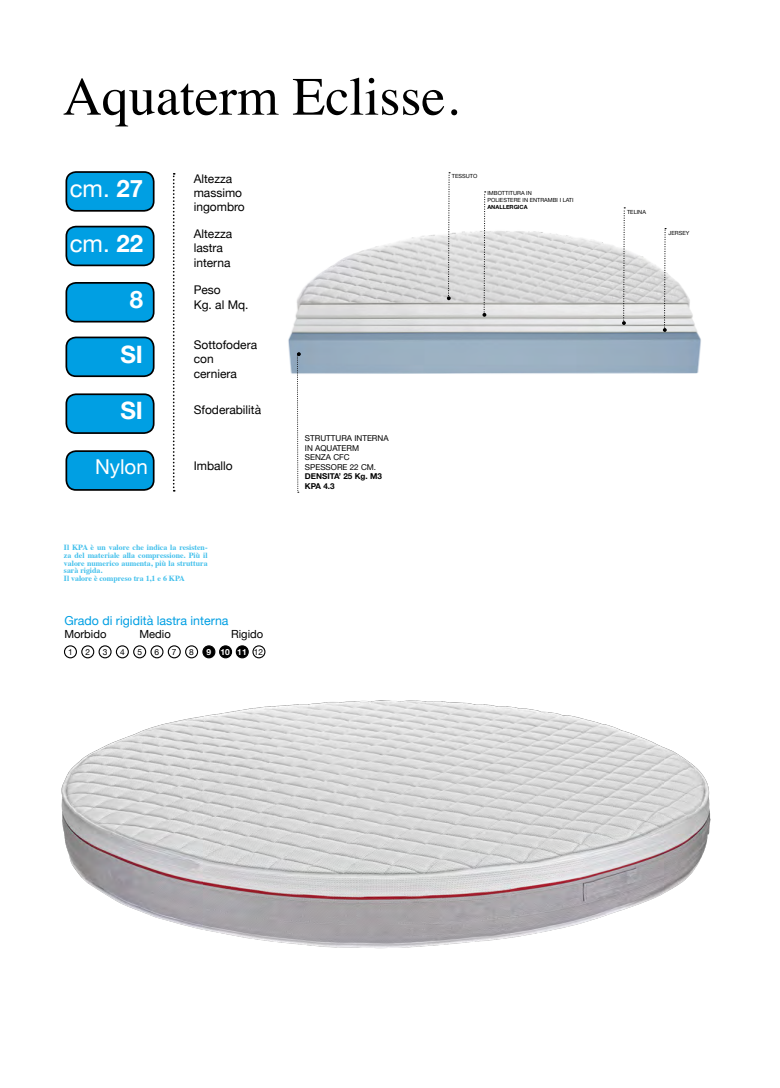
<style>
.page{position:relative;width:780px;height:1088px;background:#fff}
.page>*{position:absolute;margin:0;border:0;box-sizing:border-box;transform-origin:0 0}
.t1{font:54px "Times";color:#000}
.t2{font:24px "Helvetica Neue";color:#fff}
.t3{font:700 24px "Helvetica Neue";color:#fff}
.t4{font:20.5px "Helvetica Neue";color:#fff}
.t5{font:12.38px "Helvetica Neue";color:#009fe3}
.t6{font:12px/14.4px "Helvetica Neue";color:#000}
.t7{font:11.25px "Helvetica Neue";color:#000}
.t8{font:8.38px "Helvetica Neue";color:#000}
.t9{font:700 8.38px "Helvetica Neue";color:#fff}
.t10{font:8.12px/9.5px "Helvetica Neue";color:#000}
.t11{font:700 8.12px/9.5px "Helvetica Neue";color:#000}
.t12{font:700 7.88px/7.9px "Times";color:#42c0ec}
.t13{font:5.62px/6.8px "Helvetica Neue";color:#000}
.t14{font:700 5.62px "Helvetica Neue";color:#000}
.s1{font-weight:700}
.s2{font-weight:400;color:#000}
</style>
<div class="page">
<div style="left:66px;top:172px;width:88px;height:39px;background:#009fe3;border-radius:10px"></div>
<div style="left:65px;top:171px;width:89px;height:41px;border:2px solid #000;border-radius:10px"></div>
<div style="left:66px;top:337px;width:88px;height:39px;background:#009fe3;border-radius:10px"></div>
<div style="left:65px;top:337px;width:89px;height:40px;border:2px solid #000;border-radius:10px"></div>
<div style="left:66px;top:451px;width:88px;height:39px;background:#009fe3;border-radius:10px"></div>
<div style="left:65px;top:450px;width:89px;height:41px;border:2px solid #000;border-radius:10px"></div>
<div style="left:66px;top:227px;width:88px;height:38px;background:#009fe3;border-radius:10px"></div>
<div style="left:65px;top:226px;width:89px;height:40px;border:2px solid #000;border-radius:10px"></div>
<div style="left:66px;top:394px;width:88px;height:39px;background:#009fe3;border-radius:10px"></div>
<div style="left:65px;top:393px;width:89px;height:41px;border:2px solid #000;border-radius:10px"></div>
<div style="left:66px;top:283px;width:88px;height:39px;background:#009fe3;border-radius:10px"></div>
<div style="left:65px;top:282px;width:89px;height:40px;border:2px solid #000;border-radius:10px"></div>
<svg style="left:173px;top:173px;width:2px;height:319px"></svg>
<img style="left:61px;top:700px;width:650px;height:249px">
<img style="left:288px;top:228px;width:413px;height:146px">
<svg style="left:662px;top:228px;width:4px;height:104px"></svg>
<svg style="left:622px;top:207px;width:4px;height:118px"></svg>
<svg style="left:482px;top:191px;width:4px;height:126px"></svg>
<svg style="left:447px;top:172px;width:3px;height:128px"></svg>
<svg style="left:296px;top:352px;width:5px;height:141px"></svg>
<div style="left:64px;top:645px;width:13px;height:13px;border:1px solid #000;border-radius:50%"></div>
<div style="left:81px;top:645px;width:13px;height:13px;border:1px solid #000;border-radius:50%"></div>
<div style="left:98px;top:645px;width:14px;height:13px;border:1px solid #000;border-radius:50%"></div>
<div style="left:116px;top:645px;width:13px;height:13px;border:1px solid #000;border-radius:50%"></div>
<div style="left:133px;top:645px;width:13px;height:13px;border:1px solid #000;border-radius:50%"></div>
<div style="left:150px;top:645px;width:13px;height:13px;border:1px solid #000;border-radius:50%"></div>
<div style="left:168px;top:645px;width:13px;height:13px;border:1px solid #000;border-radius:50%"></div>
<div style="left:185px;top:645px;width:13px;height:13px;border:1px solid #000;border-radius:50%"></div>
<div style="left:203px;top:646px;width:12px;height:12px;background:#000;border-radius:50%"></div>
<div style="left:202px;top:645px;width:13px;height:13px;border:1px solid #000;border-radius:50%"></div>
<div style="left:219px;top:646px;width:12px;height:12px;background:#000;border-radius:50%"></div>
<div style="left:219px;top:645px;width:13px;height:13px;border:1px solid #000;border-radius:50%"></div>
<div style="left:236px;top:646px;width:12px;height:12px;background:#000;border-radius:50%"></div>
<div style="left:236px;top:645px;width:13px;height:13px;border:1px solid #000;border-radius:50%"></div>
<div style="left:252px;top:645px;width:13px;height:13px;border:1px solid #000;border-radius:50%"></div>
<h1 class="t1" style="left:63px;top:46px;width:397px">Aquaterm Eclisse.</h1>
<h2 class="t2" style="left:70px;top:171px;width:75px">cm. <span class="s1">27</span></h2>
<h2 class="t2" style="left:70px;top:226px;width:75px">cm. <span class="s1">22</span></h2>
<h2 class="t3" style="left:130px;top:281px;width:15px">8</h2>
<h2 class="t3" style="left:120px;top:335px;width:24px">SI</h2>
<h2 class="t3" style="left:120px;top:392px;width:24px">SI</h2>
<h3 class="t4" style="left:95px;top:452px;width:54px">Nylon</h3>
<h3 class="t6" style="left:194px;top:172px;width:53px">Altezza massimo ingombro</h3>
<h3 class="t6" style="left:194px;top:227px;width:40px">Altezza lastra interna</h3>
<h3 class="t6" style="left:194px;top:283px;width:56px">Peso<br>Kg. al Mq.</h3>
<h3 class="t6" style="left:194px;top:338px;width:65px">Sottofodera con cerniera</h3>
<h3 class="t6" style="left:194px;top:403px;width:69px">Sfoderabilità</h3>
<h3 class="t6" style="left:194px;top:459px;width:41px">Imballo</h3>
<p class="t10" style="left:305px;top:434px;width:85px">STRUTTURA INTERNA<br>IN AQUATERM<br>SENZA CFC<br>SPESSORE 22 CM.</p>
<p class="t11" style="left:305px;top:472px;width:78px">DENSITA’ 25 Kg. M3<br>KPA 4.3</p>
<p class="t13" style="left:452px;top:173px;width:27px">TESSUTO</p>
<p class="t13" style="left:487px;top:190px;width:88px">IMBOTTITURA IN<br>POLIESTERE IN ENTRAMBI I LATI</p>
<p class="t14" style="left:487px;top:202px;width:42px">ANALLERGICA</p>
<p class="t12" style="left:64px;top:542px;width:145px">Il KPA è un valore che indica la resisten&shy;za del materiale alla compressione. Più il valore numerico aumenta, più la struttura sarà rigida.<br>Il valore è compreso tra 1,1 e 6 KPA</p>
<h3 class="t5" style="left:64px;top:611px;width:166px">Grado di rigidità lastra interna</h3>
<p class="t8" style="left:68px;top:646px;width:6px">1</p>
<p class="t8" style="left:85px;top:646px;width:6px">2</p>
<p class="t8" style="left:103px;top:646px;width:6px">3</p>
<p class="t8" style="left:120px;top:646px;width:6px">4</p>
<p class="t8" style="left:137px;top:646px;width:6px">5</p>
<p class="t8" style="left:155px;top:646px;width:6px">6</p>
<p class="t8" style="left:172px;top:646px;width:6px">7</p>
<p class="t8" style="left:189px;top:646px;width:6px">8</p>
<p class="t9" style="left:206px;top:645px;width:58px">9 10 11 <span class="s2">12</span></p>
<h3 class="t7" style="left:64px;top:626px;width:44px">Morbido</h3>
<h3 class="t7" style="left:139px;top:626px;width:33px">Medio</h3>
<h3 class="t7" style="left:231px;top:626px;width:34px">Rigido</h3>
<p class="t13" style="left:627px;top:209px;width:20px">TELINA</p>
<p class="t13" style="left:668px;top:230px;width:22px">JERSEY</p>
</div>
